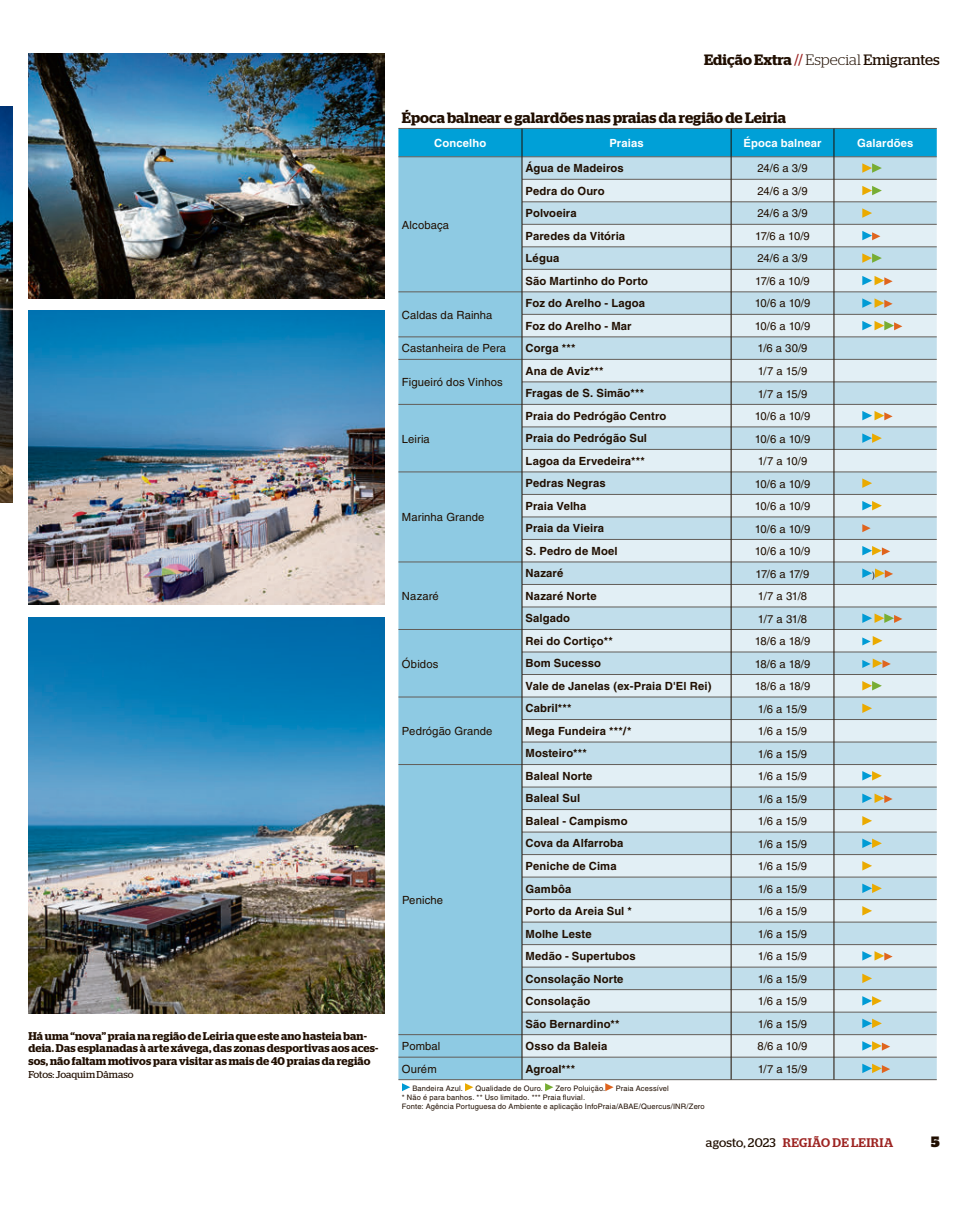
<style>
.page{position:relative;width:968px;height:1205px;background:#fff}
.page>*{position:absolute;margin:0;border:0;box-sizing:border-box;transform-origin:0 0}
.t1{font:600 15px "Stag";color:#200e00}
.t2{font:900 15px "Stag";color:#200e00}
.t3{font:500 12.5px "Stag";letter-spacing:.03em;color:#9d2422}
.t4{font:700 11.25px "Helvetica";letter-spacing:.01em;color:#200e00}
.t5{font:11.25px "Helvetica";letter-spacing:.005em;color:#200e00}
.t6{font:600 11.25px/12.8px "Stag";letter-spacing:.01em;color:#200e00}
.t7{font:700 11.25px "Helvetica";letter-spacing:.01em;color:#fff}
.t8{font:10px "Stag";letter-spacing:.005em;color:#200e00}
.t9{font:8.75px "Helvetica";color:#200e00}
.t10{font:7.5px/8.8px "Helvetica";letter-spacing:.02em;color:#200e00}
.s1{font-weight:400;color:#9d2422}
.s2{font-weight:300}
.s3{font-weight:400}
.s4{font-weight:400;color:#200e00}
</style>
<div class="page">
<svg style="left:398px;top:128px;width:538px;height:963px;background:#b7d7e4"></svg>
<img style="left:0;top:106px;width:12px;height:397px">
<img style="left:28px;top:53px;width:356px;height:245px">
<img style="left:28px;top:311px;width:356px;height:294px">
<img style="left:28px;top:617px;width:356px;height:397px">
<p class="t6" style="left:28px;top:1029px;width:351px">Há uma “nova” praia na região de Leiria que este ano hasteia ban&shy;deia. Das esplanadas à arte xávega, das zonas desportivas aos aces&shy;sos, não faltam motivos para visitar as mais de 40 praias da região</p>
<p class="t8" style="left:28px;top:1068px;width:107px">Fotos: Joaquim Dâmaso</p>
<h1 class="t1" style="left:704px;top:51px;width:237px">Edição Extra <span class="s1">//</span> <span class="s2">Especial</span> <span class="s3">Emigrantes</span></h1>
<h1 class="t1" style="left:402px;top:109px;width:385px">Época balnear e galardões nas praias da região de Leiria</h1>
<p class="t7" style="left:434px;top:136px;width:54px">Concelho</p>
<p class="t7" style="left:609px;top:136px;width:36px">Praias</p>
<p class="t7" style="left:743px;top:136px;width:80px">Época balnear</p>
<p class="t7" style="left:857px;top:136px;width:58px">Galardões</p>
<p class="t5" style="left:402px;top:218px;width:49px">Alcobaça</p>
<p class="t5" style="left:402px;top:308px;width:92px">Caldas da Rainha</p>
<p class="t4" style="left:525px;top:161px;width:100px">Água de Madeiros</p>
<p class="t5" style="left:757px;top:162px;width:52px">24/6 a 3/9</p>
<p class="t4" style="left:525px;top:184px;width:81px">Pedra do Ouro</p>
<p class="t5" style="left:757px;top:184px;width:52px">24/6 a 3/9</p>
<p class="t4" style="left:525px;top:206px;width:53px">Polvoeira</p>
<p class="t5" style="left:757px;top:207px;width:52px">24/6 a 3/9</p>
<p class="t4" style="left:525px;top:229px;width:101px">Paredes da Vitória</p>
<p class="t5" style="left:755px;top:229px;width:56px">17/6 a 10/9</p>
<p class="t4" style="left:525px;top:251px;width:35px">Légua</p>
<p class="t5" style="left:757px;top:252px;width:52px">24/6 a 3/9</p>
<p class="t4" style="left:525px;top:274px;width:124px">São Martinho do Porto</p>
<p class="t5" style="left:755px;top:274px;width:56px">17/6 a 10/9</p>
<p class="t4" style="left:525px;top:296px;width:121px">Foz do Arelho - Lagoa</p>
<p class="t5" style="left:754px;top:297px;width:57px">10/6 a 10/9</p>
<p class="t4" style="left:525px;top:319px;width:108px">Foz do Arelho - Mar</p>
<p class="t5" style="left:754px;top:319px;width:57px">10/6 a 10/9</p>
<p class="t5" style="left:402px;top:342px;width:106px">Castanheira de Pera</p>
<p class="t4" style="left:525px;top:341px;width:51px">Corga ***</p>
<p class="t5" style="left:757px;top:342px;width:51px">1/6 a 30/9</p>
<p class="t5" style="left:402px;top:376px;width:102px">Figueiró dos Vinhos</p>
<p class="t4" style="left:525px;top:364px;width:79px">Ana de Aviz***</p>
<p class="t5" style="left:757px;top:364px;width:51px">1/7 a 15/9</p>
<p class="t4" style="left:525px;top:386px;width:120px">Fragas de S. Simão***</p>
<p class="t5" style="left:757px;top:387px;width:51px">1/7 a 15/9</p>
<p class="t5" style="left:402px;top:432px;width:29px">Leiria</p>
<p class="t5" style="left:402px;top:511px;width:84px">Marinha Grande</p>
<p class="t5" style="left:402px;top:589px;width:38px">Nazaré</p>
<p class="t5" style="left:402px;top:657px;width:38px">Óbidos</p>
<p class="t5" style="left:402px;top:724px;width:92px">Pedrógão Grande</p>
<p class="t5" style="left:402px;top:893px;width:43px">Peniche</p>
<p class="t4" style="left:525px;top:409px;width:142px">Praia do Pedrógão Centro</p>
<p class="t5" style="left:754px;top:409px;width:57px">10/6 a 10/9</p>
<p class="t4" style="left:525px;top:431px;width:123px">Praia do Pedrógão Sul</p>
<p class="t5" style="left:754px;top:432px;width:57px">10/6 a 10/9</p>
<p class="t4" style="left:525px;top:454px;width:121px">Lagoa da Ervedeira***</p>
<p class="t5" style="left:757px;top:454px;width:51px">1/7 a 10/9</p>
<p class="t4" style="left:525px;top:476px;width:82px">Pedras Negras</p>
<p class="t5" style="left:754px;top:477px;width:57px">10/6 a 10/9</p>
<p class="t4" style="left:525px;top:499px;width:62px">Praia Velha</p>
<p class="t5" style="left:754px;top:499px;width:57px">10/6 a 10/9</p>
<p class="t4" style="left:525px;top:521px;width:80px">Praia da Vieira</p>
<p class="t5" style="left:754px;top:522px;width:57px">10/6 a 10/9</p>
<p class="t4" style="left:525px;top:544px;width:93px">S. Pedro de Moel</p>
<p class="t5" style="left:754px;top:544px;width:57px">10/6 a 10/9</p>
<p class="t4" style="left:525px;top:566px;width:39px">Nazaré</p>
<p class="t5" style="left:755px;top:567px;width:55px">17/6 a 17/9</p>
<p class="t9" style="left:871px;top:570px;width:4px">)</p>
<p class="t4" style="left:525px;top:589px;width:73px">Nazaré Norte</p>
<p class="t5" style="left:757px;top:589px;width:51px">1/7 a 31/8</p>
<p class="t4" style="left:525px;top:611px;width:46px">Salgado</p>
<p class="t5" style="left:757px;top:612px;width:51px">1/7 a 31/8</p>
<p class="t4" style="left:525px;top:634px;width:89px">Rei do Cortiço**</p>
<p class="t5" style="left:754px;top:634px;width:57px">18/6 a 18/9</p>
<p class="t4" style="left:525px;top:656px;width:77px">Bom Sucesso</p>
<p class="t5" style="left:754px;top:657px;width:57px">18/6 a 18/9</p>
<p class="t4" style="left:525px;top:679px;width:187px">Vale de Janelas (ex-Praia D'El Rei)</p>
<p class="t5" style="left:754px;top:679px;width:57px">18/6 a 18/9</p>
<p class="t4" style="left:525px;top:701px;width:48px">Cabril***</p>
<p class="t5" style="left:757px;top:702px;width:51px">1/6 a 15/9</p>
<p class="t4" style="left:525px;top:724px;width:108px">Mega Fundeira ***/*</p>
<p class="t5" style="left:757px;top:724px;width:51px">1/6 a 15/9</p>
<p class="t4" style="left:525px;top:746px;width:63px">Mosteiro***</p>
<p class="t5" style="left:757px;top:747px;width:51px">1/6 a 15/9</p>
<p class="t4" style="left:525px;top:769px;width:68px">Baleal Norte</p>
<p class="t5" style="left:757px;top:769px;width:51px">1/6 a 15/9</p>
<p class="t4" style="left:525px;top:791px;width:56px">Baleal Sul</p>
<p class="t5" style="left:757px;top:792px;width:51px">1/6 a 15/9</p>
<p class="t4" style="left:525px;top:814px;width:103px">Baleal - Campismo</p>
<p class="t5" style="left:757px;top:815px;width:51px">1/6 a 15/9</p>
<p class="t4" style="left:525px;top:836px;width:99px">Cova da Alfarroba</p>
<p class="t5" style="left:757px;top:837px;width:51px">1/6 a 15/9</p>
<p class="t4" style="left:525px;top:859px;width:93px">Peniche de Cima</p>
<p class="t5" style="left:757px;top:860px;width:51px">1/6 a 15/9</p>
<p class="t4" style="left:525px;top:881px;width:47px">Gambôa</p>
<p class="t5" style="left:757px;top:882px;width:51px">1/6 a 15/9</p>
<p class="t4" style="left:525px;top:904px;width:108px">Porto da Areia Sul *</p>
<p class="t5" style="left:757px;top:905px;width:51px">1/6 a 15/9</p>
<p class="t4" style="left:525px;top:926px;width:68px">Molhe Leste</p>
<p class="t5" style="left:757px;top:927px;width:51px">1/6 a 15/9</p>
<p class="t4" style="left:525px;top:949px;width:112px">Medão - Supertubos</p>
<p class="t5" style="left:757px;top:950px;width:51px">1/6 a 15/9</p>
<p class="t4" style="left:525px;top:971px;width:99px">Consolação Norte</p>
<p class="t5" style="left:757px;top:972px;width:51px">1/6 a 15/9</p>
<p class="t4" style="left:525px;top:994px;width:66px">Consolação</p>
<p class="t5" style="left:757px;top:995px;width:51px">1/6 a 15/9</p>
<p class="t4" style="left:525px;top:1017px;width:95px">São Bernardino**</p>
<p class="t5" style="left:757px;top:1017px;width:51px">1/6 a 15/9</p>
<p class="t5" style="left:402px;top:1040px;width:40px">Pombal</p>
<p class="t4" style="left:525px;top:1039px;width:83px">Osso da Baleia</p>
<p class="t5" style="left:757px;top:1040px;width:51px">8/6 a 10/9</p>
<p class="t5" style="left:402px;top:1062px;width:36px">Ourém</p>
<p class="t4" style="left:525px;top:1062px;width:51px">Agroal***</p>
<p class="t5" style="left:757px;top:1062px;width:51px">1/7 a 15/9</p>
<p class="t10" style="left:412px;top:1084px;width:52px">Bandeira Azul.</p>
<p class="t10" style="left:475px;top:1084px;width:69px">Qualidade de Ouro.</p>
<p class="t10" style="left:555px;top:1084px;width:51px">Zero Poluição.</p>
<p class="t10" style="left:615px;top:1084px;width:55px">Praia Acessível</p>
<p class="t10" style="left:402px;top:1093px;width:304px">* Não é para banhos. ** Uso limitado. *** Praia fluvial.<br>Fonte: Agência Portuguesa do Ambiente e aplicação InfoPraia/ABAE/Quercus/INR/Zero</p>
<p class="t3" style="left:705px;top:1135px;width:189px"><span class="s4">agosto, 2023</span> REGIÃO DE LEIRIA</p>
<h1 class="t2" style="left:930px;top:1133px;width:10px">5</h1>
</div>
